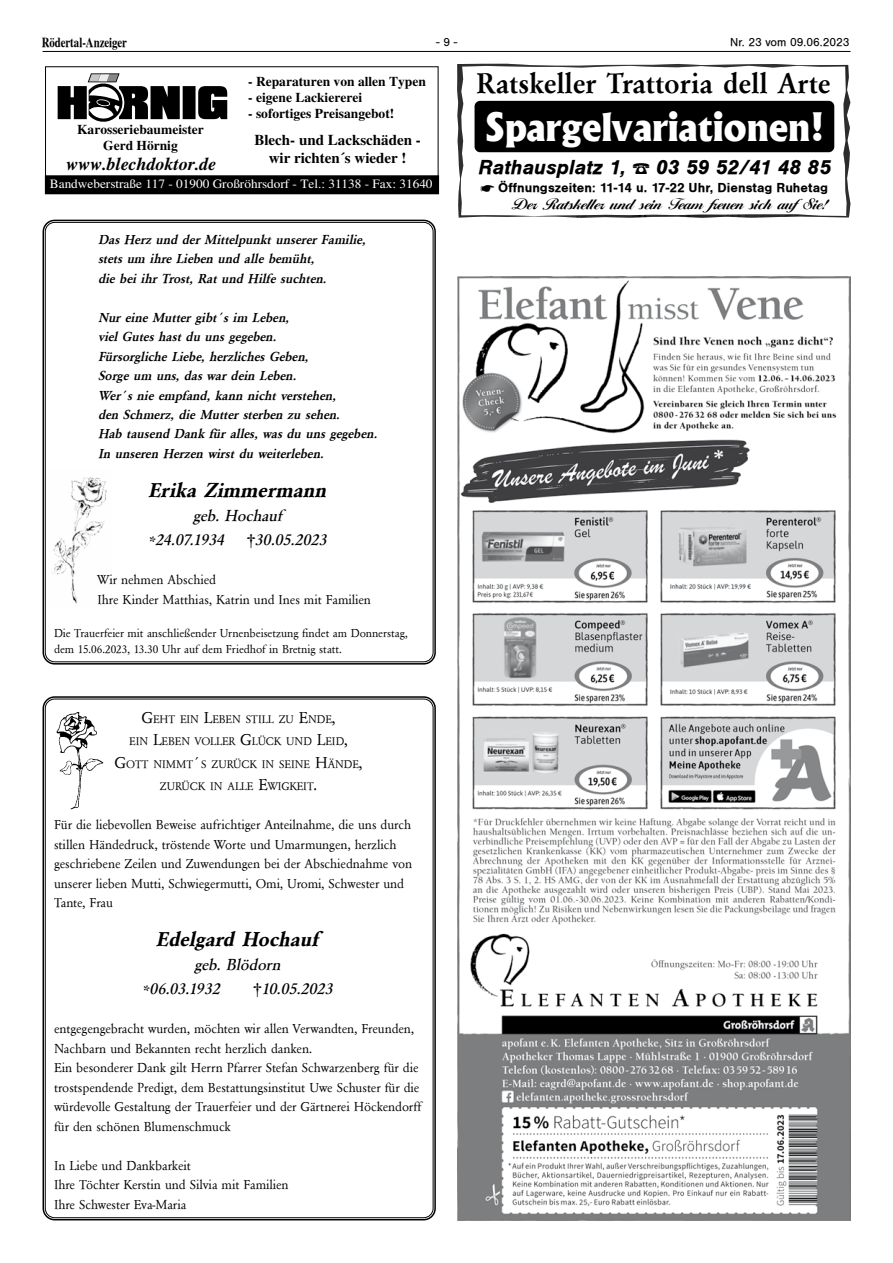
<style>
.page{position:relative;width:893px;height:1263px;background:#fff}
.page>*{position:absolute;margin:0;border:0;box-sizing:border-box;transform-origin:0 0}
.t1{font:800 37.5px "Albertus";color:#fff}
.t2{font:600 29.55px "Garamond Std";letter-spacing:-.005em;color:#000}
.t3{font:700 21px "Ballantines";color:#000}
.t4{font:italic 700 21px "Garamond Std";color:#000}
.t5{font:italic 700 21px "Sans";color:#000}
.t6{font:italic 700 18px "Roman";color:#000}
.t7{font:italic 500 16.5px/24px "Garamond Std";color:#000}
.t8{font:700 15px/18px "Roman";color:#000;text-align:center}
.t9{font:13.5px/19.5px "Garamond Std";color:#000}
.t10{font:italic 600 13.5px/19.5px "Garamond Std";color:#000}
.t11{font:700 13.5px/16.2px "Roman";color:#000;text-align:center}
.t12{font:700 13.5px "Sans";color:#000}
.t13{font:13.5px "Roman PS Bold";color:#000;scale:.8 1}
.t14{font:12.75px "Roman";color:#fff;scale:1.04 1}
.t15{font:12px/16.5px "Garamond Std";color:#000}
.t16{font:12px "Sans";color:#000}
.t17{font:11.55px/22.5px "Garamond Std";color:#000;text-align:center}
.s1{font-style:normal}
.s2{font-size:16.5px}
</style>
<div class="page">
<hr style="left:43px;top:51px;width:807px;height:1px;background:#000">
<div style="left:43px;top:696px;width:393px;height:524px;border:2px solid #000;border-radius:11px"></div>
<img style="left:56px;top:712px;width:48px;height:98px">
<img style="left:51px;top:477px;width:56px;height:127px">
<div style="left:43px;top:220px;width:393px;height:444px;border:2px solid #000;border-radius:11px"></div>
<img style="left:457px;top:276px;width:394px;height:944px">
<img style="left:457px;top:64px;width:393px;height:154px">
<svg style="left:58px;top:73px;width:169px;height:49px"></svg>
<div style="left:45px;top:176px;width:394px;height:18px;background:#000"></div>
<svg style="left:633px;top:163px;width:16px;height:11px"></svg>
<svg style="left:481px;top:185px;width:13px;height:7px"></svg>
<p class="t13" style="left:42px;top:34px;width:108px">Rödertal-Anzeiger</p>
<p class="t16" style="left:436px;top:35px;width:23px">- 9 -</p>
<p class="t16" style="left:730px;top:35px;width:121px">Nr. 23 vom 09.06.2023</p>
<p class="t11" style="left:248px;top:73px;width:179px">- Reparaturen von allen Typen</p>
<p class="t11" style="left:248px;top:89px;width:115px">- eigene Lackiererei</p>
<p class="t11" style="left:248px;top:105px;width:148px">- sofortiges Preisangebot!</p>
<p class="t8" style="left:254px;top:131px;width:168px">Blech- und Lackschäden - wir richten´s wieder !</p>
<p class="t11" style="left:77px;top:121px;width:128px">Karosseriebaumeister<br>Gerd Hörnig</p>
<p class="t14" style="left:50px;top:176px;width:369px">Bandweberstraße 117 - 01900 Großröhrsdorf - Tel.: 31138 - Fax: 31640</p>
<h3 class="t6" style="left:66px;top:153px;width:152px">www.blechdoktor.de</h3>
<p class="t10" style="left:99px;top:229px;width:269px">Das Herz und der Mittelpunkt unserer Familie, stets um ihre Lieben und alle bemüht,<br>die bei ihr Trost, Rat und Hilfe suchten.</p>
<p class="t10" style="left:99px;top:307px;width:280px">Nur eine Mutter gibt´s im Leben,<br>viel Gutes hast du uns gegeben.<br>Fürsorgliche Liebe, herzliches Geben,<br>Sorge um uns, das war dein Leben.<br>Wer´s nie empfand, kann nicht verstehen,<br>den Schmerz, die Mutter sterben zu sehen.<br>Hab tausend Dank für alles, was du uns gegeben.<br>In unseren Herzen wirst du weiterleben.</p>
<h3 class="t4" style="left:149px;top:478px;width:180px">Erika Zimmermann</h3>
<p class="t7" style="left:149px;top:503px;width:135px;text-indent:45px">geb. Hochauf <span class="s1">*</span>24.07.1934</p>
<p class="t7" style="left:247px;top:527px;width:83px"><span class="s1">†</span>30.05.2023</p>
<p class="t9" style="left:98px;top:570px;width:275px">Wir nehmen Abschied<br>Ihre Kinder Matthias, Katrin und Ines mit Familien</p>
<p class="t15" style="left:54px;top:624px;width:355px">Die Trauerfeier mit anschließender Urnenbeisetzung findet am Donnerstag, dem 15.06.2023, 13.30 Uhr auf dem Friedhof in Bretnig statt.</p>
<p class="t17" style="left:115px;top:708px;width:249px"><span class="s2">G</span>EHT EIN <span class="s2">L</span>EBEN STILL ZU <span class="s2">E</span>NDE<span class="s2">,<br></span>EIN <span class="s2">L</span>EBEN VOLLER <span class="s2">G</span>LÜCK UND <span class="s2">L</span>EID<span class="s2">,<br>G</span>OTT NIMMT<span class="s2">´</span>S ZURÜCK IN SEINE <span class="s2">H</span>ÄNDE<span class="s2">,<br></span>ZURÜCK IN ALLE <span class="s2">E</span>WIGKEIT<span class="s2">.</span></p>
<p class="t9" style="left:54px;top:815px;width:359px">Für die liebevollen Beweise aufrichtiger Anteilnahme, die uns durch stillen Händedruck, tröstende Worte und Umarmungen, herzlich geschriebene Zeilen und Zuwendungen bei der Abschiednahme von unserer lieben Mutti, Schwiegermutti, Omi, Uromi, Schwester und Tante, Frau</p>
<h3 class="t4" style="left:157px;top:927px;width:164px">Edelgard Hochauf</h3>
<p class="t7" style="left:143px;top:953px;width:140px;text-indent:52px">geb. Blödorn <span class="s1">*</span>06.03.1932</p>
<p class="t7" style="left:253px;top:977px;width:82px"><span class="s1">†</span>10.05.2023</p>
<p class="t9" style="left:54px;top:1019px;width:369px">entgegengebracht wurden, möchten wir allen Verwandten, Freunden, Nachbarn und Bekannten recht herzlich danken.<br>Ein besonderer Dank gilt Herrn Pfarrer Stefan Schwarzenberg für die trostspendende Predigt, dem Bestattungsinstitut Uwe Schuster für die würdevolle Gestaltung der Trauerfeier und der Gärtnerei Höckendorff für den schönen Blumenschmuck</p>
<p class="t9" style="left:54px;top:1155px;width:236px">In Liebe und Dankbarkeit<br>Ihre Töchter Kerstin und Silvia mit Familien<br>Ihre Schwester Eva-Maria</p>
<h2 class="t2" style="left:476px;top:67px;width:356px">Ratskeller Trattoria dell Arte</h2>
<h1 class="t1" style="left:485px;top:103px;width:341px">Spargelvariationen!</h1>
<h3 class="t5" style="left:479px;top:154px;width:149px">Rathausplatz 1,</h3>
<h3 class="t5" style="left:656px;top:154px;width:176px">03 59 52/41 48 85</h3>
<p class="t12" style="left:498px;top:180px;width:331px">Öffnungszeiten: 11-14 u. 17-22 Uhr, Dienstag Ruhetag</p>
<h3 class="t3" style="left:513px;top:192px;width:316px">Der Ratskeller und sein Team freuen sich aufSie!</h3>
</div>
